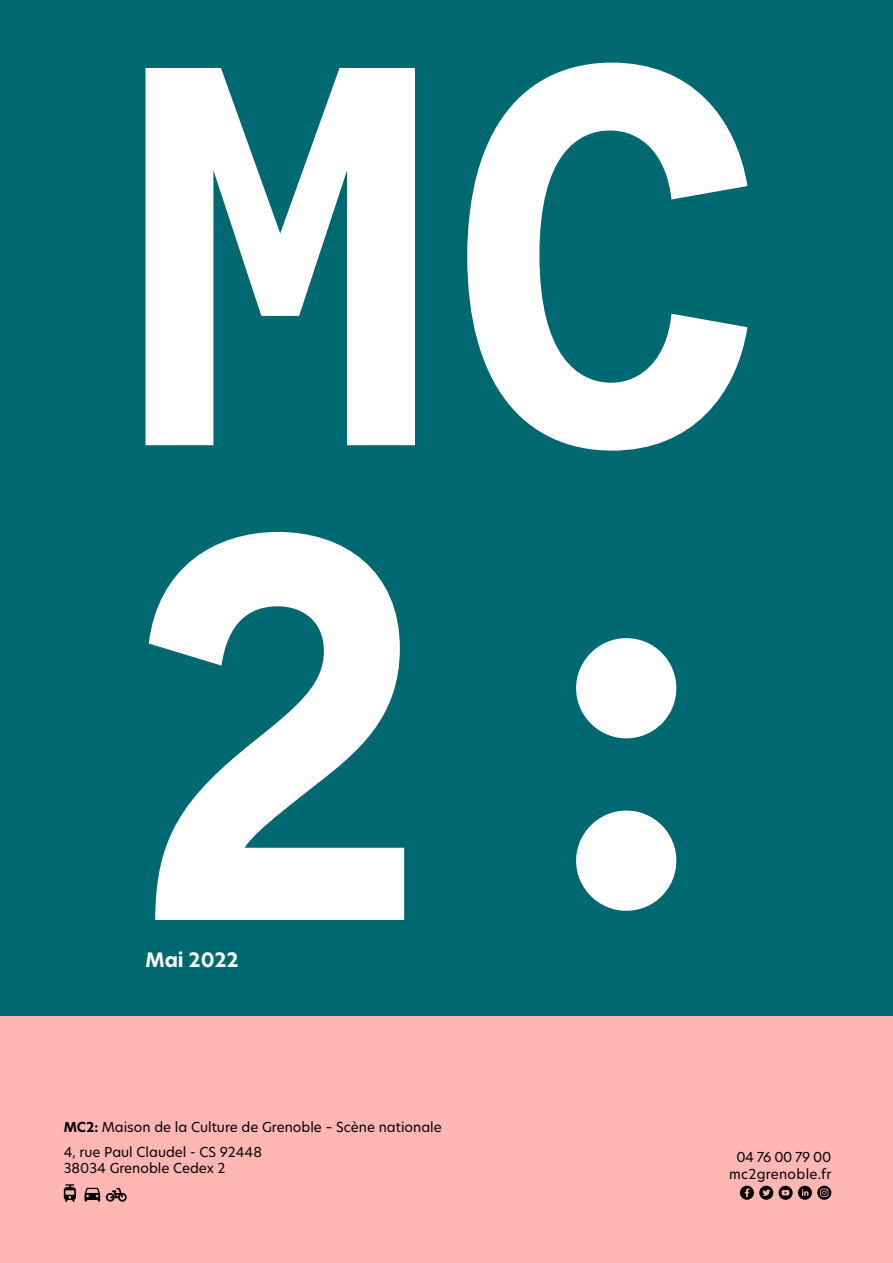
<style>
.page{position:relative;width:893px;height:1263px;background:#006871}
.page>*{position:absolute;margin:0;border:0;box-sizing:border-box;transform-origin:0 0}
.t1{font:700 19.5px "Hero New";color:#fff}
.t2{font:13.5px/25px "Hero New";color:#000}
.t3{font:13.5px/16.5px "Hero New";letter-spacing:.02em;color:#000;text-align:center}
.s1{font-weight:700}
</style>
<div class="page">
<div style="left:0;top:1016px;width:893px;height:247px;background:#ffb7b3"></div>
<svg style="left:146px;top:68px;width:269px;height:377px;fill:#fff"></svg>
<svg style="left:467px;top:63px;width:280px;height:388px"></svg>
<svg style="left:149px;top:532px;width:255px;height:388px;fill:#fff"></svg>
<div style="left:576px;top:638px;width:100px;height:100px;background:#fff;border-radius:50%"></div>
<div style="left:576px;top:810px;width:100px;height:101px;background:#fff;border-radius:50%"></div>
<svg style="left:740px;top:1186px;width:33px;height:14px"></svg>
<svg style="left:779px;top:1186px;width:52px;height:14px"></svg>
<svg style="left:64px;top:1184px;width:12px;height:18px"></svg>
<svg style="left:85px;top:1188px;width:15px;height:14px"></svg>
<svg style="left:106px;top:1188px;width:21px;height:14px"></svg>
<h1 class="t1" style="left:146px;top:946px;width:95px">Mai 2022</h1>
<p class="t2" style="left:64px;top:1114px;width:379px"><span class="s1">MC2:</span> Maison de la Culture de Grenoble – Scène nationale<br>4, rue Paul Claudel - CS 92448</p>
<p class="t2" style="left:64px;top:1156px;width:163px">38034 Grenoble Cedex 2</p>
<p class="t3" style="left:729px;top:1148px;width:104px">04 76 00 79 00 mc2grenoble.fr</p>
</div>
